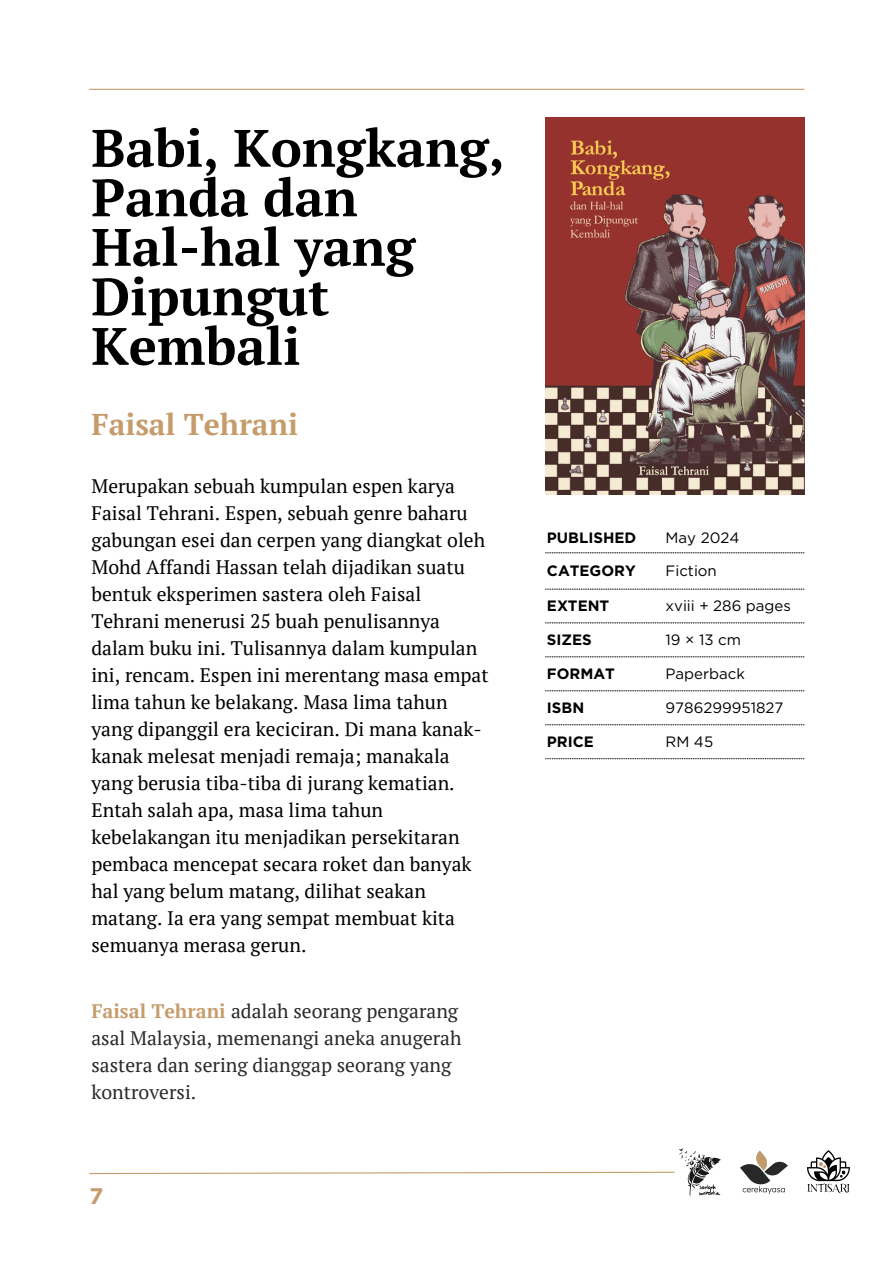
<style>
.page{position:relative;width:894px;height:1264px;background:#fff}
.page>*{position:absolute;margin:0;border:0;box-sizing:border-box;transform-origin:0 0}
.t1{font:700 52.5px/49.5px "PT Serif";color:#000}
.t2{font:700 30px "PT Serif";color:#c69c6d}
.t3{font:700 22.5px "Gotham";color:#c69c6d}
.t4{font:19.5px/27px "PT Serif";color:#000}
.t5{font:19.5px/27px "PT Serif";color:#292929}
.t6{font:15px "Gotham";color:#000}
.t7{font:700 15px "Gotham";color:#000}
.s1{font-weight:700;color:#c69c6d}
</style>
<div class="page">
<hr style="left:89px;top:89px;width:715px;height:1px;background:#c69c6d">
<svg style="left:89px;top:1171px;width:585px;height:3px"></svg>
<img style="left:674px;top:1148px;width:47px;height:48px">
<img style="left:807px;top:1150px;width:43px;height:44px">
<img style="left:740px;top:1150px;width:47px;height:45px">
<svg style="left:545px;top:552px;width:259px;height:207px"></svg>
<img style="left:545px;top:118px;width:259px;height:376px">
<p class="t1" style="left:91px;top:122px;width:414px">Babi, Kongkang,<br>Panda dan<br>Hal-hal yang<br>Dipungut<br>Kembali</p>
<p class="t2" style="left:91px;top:404px;width:208px">Faisal Tehrani</p>
<p class="t4" style="left:91px;top:472px;width:398px">Merupakan sebuah kumpulan espen karya Faisal Tehrani. Espen, sebuah genre baharu gabungan esei dan cerpen yang diangkat oleh Mohd Affandi Hassan telah dijadikan suatu bentuk eksperimen sastera oleh Faisal Tehrani menerusi 25 buah penulisannya dalam buku ini. Tulisannya dalam kumpulan ini, rencam. Espen ini merentang masa empat lima tahun ke belakang. Masa lima tahun yang dipanggil era keciciran. Di mana kanak&shy;kanak melesat menjadi remaja; manakala yang berusia tiba-tiba di jurang kematian.<br>Entah salah apa, masa lima tahun kebelakangan itu menjadikan persekitaran pembaca mencepat secara roket dan banyak hal yang belum matang, dilihat seakan matang. Ia era yang sempat membuat kita semuanya merasa gerun.</p>
<p class="t5" style="left:91px;top:997px;width:371px"><span class="s1">Faisal Tehrani</span> adalah seorang pengarang asal Malaysia, memenangi aneka anugerah sastera dan sering dianggap seorang yang kontroversi.</p>
<p class="t3" style="left:89px;top:1181px;width:15px">7</p>
<p class="t7" style="left:546px;top:528px;width:91px">PUBLISHED</p>
<h1 class="t6" style="left:665px;top:528px;width:75px">May 2024</h1>
<h2 class="t7" style="left:546px;top:561px;width:90px">CATEGORY</h2>
<p class="t6" style="left:665px;top:561px;width:53px">Fiction</p>
<p class="t7" style="left:546px;top:596px;width:64px">EXTENT</p>
<p class="t6" style="left:665px;top:596px;width:127px">xviii + 286 pages</p>
<p class="t7" style="left:546px;top:630px;width:46px">SIZES</p>
<p class="t6" style="left:665px;top:630px;width:77px">19 × 13 cm</p>
<p class="t7" style="left:546px;top:664px;width:69px">FORMAT</p>
<p class="t6" style="left:665px;top:664px;width:81px">Paperback</p>
<p class="t7" style="left:546px;top:698px;width:39px">ISBN</p>
<p class="t6" style="left:665px;top:698px;width:119px">9786299951827</p>
<p class="t7" style="left:546px;top:732px;width:49px">PRICE</p>
<p class="t6" style="left:665px;top:732px;width:49px">RM 45</p>
</div>
